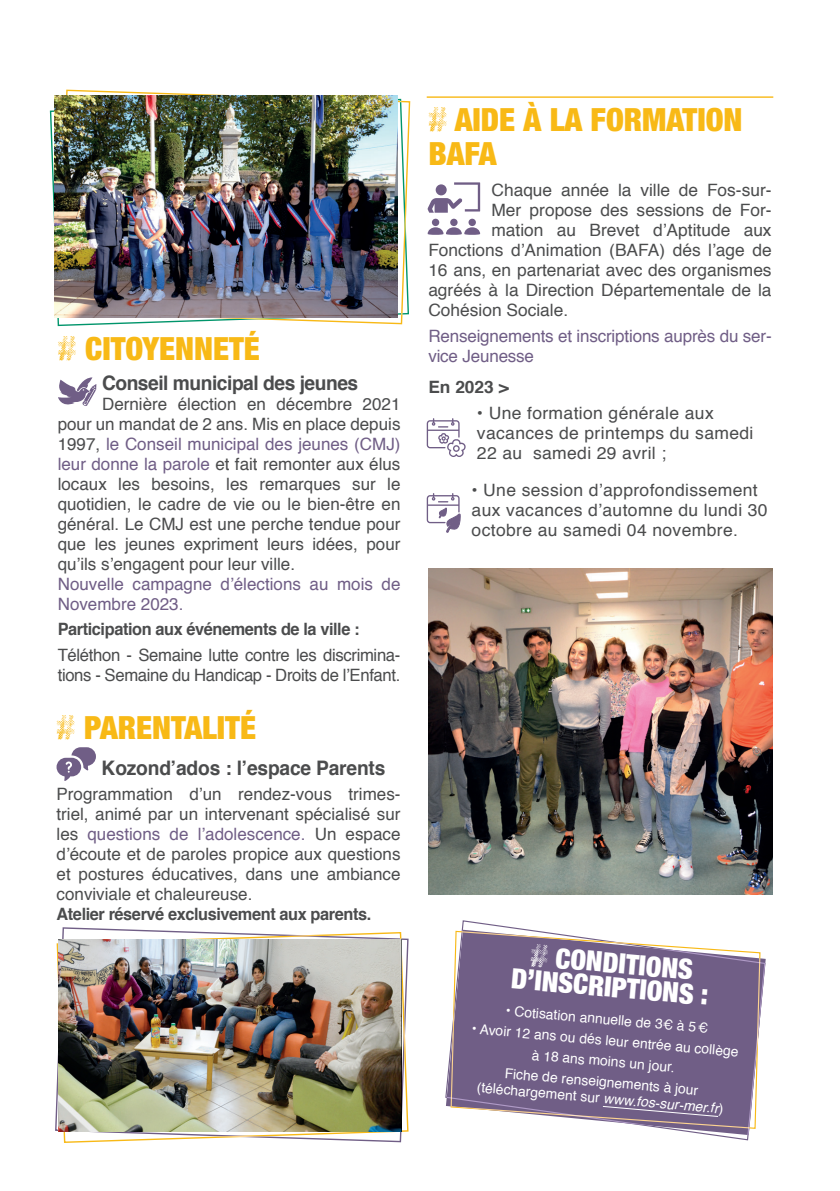
<style>
.page{position:relative;width:840px;height:1191px;background:#fff}
.page>*{position:absolute;margin:0;border:0;box-sizing:border-box;transform-origin:0 0}
.t1{font:900 condensed 32px/34px "Helvetica Neue";color:#f8b916}
.t2{font:900 condensed 28px/24px "Helvetica Neue";color:#fff;text-align:center}
.t3{font:700 20px "Helvetica";letter-spacing:-.025em;color:#4b4c4d;scale:.96 1}
.t4{font:17px/20px "Helvetica";color:#4b4c4d;text-align:justify}
.t5{font:17px/20px "Helvetica";letter-spacing:.02em;color:#4b4c4d}
.t6{font:17px/20px "Helvetica";letter-spacing:-.01em;color:#705e86}
.t7{font:17px/20px "Helvetica";letter-spacing:-.02em;color:#4b4c4d}
.t8{font:700 17px "Helvetica";letter-spacing:-.025em;color:#4b4c4d;scale:.96 1}
.t9{font:700 17px "Helvetica";letter-spacing:-.025em;color:#4b4c4d}
.t10{font:13.8px/21px "Helvetica";color:#fff;text-align:center}
.s1{font-family:"Onnenmyyra";font-weight:400;font-stretch:normal}
.s2{color:#705e86}
.s3{font-family:"Onnenmyyra";font-weight:400;font-stretch:normal;font-size:30px}
.s4{font-style:italic}
</style>
<div class="page">
<svg style="left:55px;top:927px;width:354px;height:216px"></svg>
<img style="left:58px;top:939px;width:343px;height:192px">
<img style="left:428px;top:569px;width:343px;height:325px">
<svg style="left:445px;top:920px;width:320px;height:221px"></svg>
<svg style="left:450px;top:930px;width:310px;height:199px;background:#847494"></svg>
<hr style="left:426px;top:96px;width:346px;height:2px;background:#f8b916">
<svg style="left:427px;top:182px;width:53px;height:53px"></svg>
<svg style="left:426px;top:493px;width:35px;height:40px"></svg>
<svg style="left:426px;top:418px;width:40px;height:39px"></svg>
<svg style="left:56px;top:747px;width:40px;height:34px"></svg>
<svg style="left:49px;top:98px;width:40px;height:229px"></svg>
<svg style="left:57px;top:89px;width:354px;height:236px"></svg>
<img style="left:55px;top:96px;width:342px;height:221px">
<svg style="left:58px;top:377px;width:38px;height:29px"></svg>
<svg style="left:602px;top:1105px;width:116px;height:12px"></svg>
<h1 class="t1" style="left:58px;top:331px;width:203px"><span class="s1">#</span> CITOYENNETÉ</h1>
<p class="t3" style="left:102px;top:366px;width:268px">Conseil municipal des jeunes</p>
<p class="t4" style="left:58px;top:394px;width:344px;text-indent:44px">Dernière élection en décembre 2021 pour un mandat de 2 ans. Mis en place depuis 1997, <span class="s2">le Conseil municipal des jeunes (CMJ) leur donne la parole</span> et fait remonter aux élus locaux les besoins, les remarques sur le quotidien, le cadre de vie ou le bien-être en général. Le CMJ est une perche tendue pour que les jeunes expriment leurs idées, pour qu’ils s’engagent pour leur ville.</p>
<p class="t6" style="left:58px;top:574px;width:344px">Nouvelle campagne d’élections au mois de<br>Novembre 2023.</p>
<p class="t8" style="left:58px;top:616px;width:316px">Participation aux événements de la ville :</p>
<p class="t7" style="left:58px;top:645px;width:344px">Téléthon - Semaine lutte contre les discrimina&shy;tions - Semaine du Handicap - Droits de l’Enfant.</p>
<h1 class="t1" style="left:57px;top:710px;width:201px"><span class="s1">#</span> PARENTALITÉ</h1>
<p class="t3" style="left:102px;top:751px;width:297px">Kozond’ados : l’espace Parents</p>
<p class="t4" style="left:57px;top:785px;width:345px">Programmation d’un rendez-vous trimes&shy;triel, animé par un intervenant spécialisé sur les <span class="s2">questions de l’adolescence.</span> Un espace d’écoute et de paroles propice aux questions et postures éducatives, dans une ambiance conviviale et chaleureuse.</p>
<p class="t8" style="left:57px;top:900px;width:329px">Atelier réservé exclusivement aux parents.</p>
<h1 class="t1" style="left:428px;top:102px;width:315px"><span class="s1">#</span> AIDE À LA FORMATION<br>BAFA</h1>
<p class="t4" style="left:491px;top:181px;width:281px">Chaque année la ville de Fos-sur-</p>
<p class="t4" style="left:491px;top:201px;width:281px">Mer propose des sessions de For-</p>
<p class="t4" style="left:491px;top:221px;width:281px">mation au Brevet d’Aptitude aux</p>
<p class="t4" style="left:428px;top:241px;width:344px">Fonctions d’Animation (BAFA) dés l’age de</p>
<p class="t4" style="left:428px;top:261px;width:344px">16 ans, en partenariat avec des organismes</p>
<p class="t4" style="left:428px;top:281px;width:344px">agréés à la Direction Départementale de la</p>
<p class="t4" style="left:428px;top:301px;width:141px">Cohésion Sociale.</p>
<p class="t6" style="left:428px;top:326px;width:344px">Renseignements et inscriptions auprès du ser&shy;vice Jeunesse</p>
<p class="t9" style="left:428px;top:373px;width:82px">En 2023 &gt;</p>
<p class="t5" style="left:476px;top:403px;width:278px">• Une formation générale aux vacances de printemps du samedi<br>22 au samedi 29 avril ;</p>
<p class="t5" style="left:471px;top:480px;width:297px">• Une session d’approfondissement aux vacances d’automne du lundi 30 octobre au samedi 04 novembre.</p>
<h2 class="t2" style="left:514px;top:941px;width:199px;rotate:5deg"><span class="s3">#</span> CONDITIONS<br>D’INSCRIPTIONS :</h2>
<p class="t10" style="left:506px;top:1000px;width:204px;rotate:5deg">• Cotisation annuelle de 3€ à 5€</p>
<p class="t10" style="left:472px;top:1018px;width:269px;rotate:5deg">• Avoir 12 ans ou dés leur entrée au collège à 18 ans moins un jour.<br>Fiche de renseignements à jour</p>
<p class="t10" style="left:477px;top:1077px;width:249px;rotate:5deg">(téléchargement sur <span class="s4">www.fos-sur-mer.fr</span>)</p>
</div>
